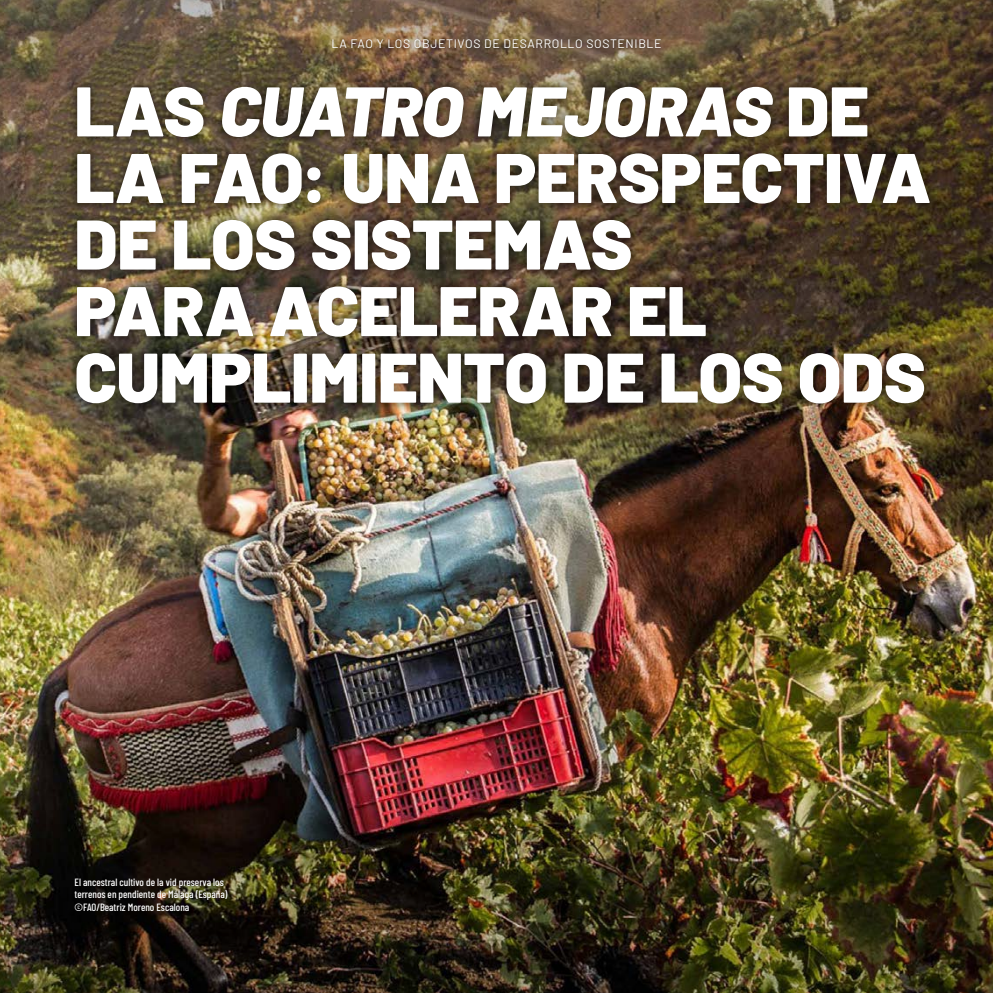
<style>
.page{position:relative;width:993px;height:993px;background:#fff}
.page>*{position:absolute;margin:0;border:0;box-sizing:border-box;transform-origin:0 0}
.t1{font:900 70px/66.5px "Barlow";letter-spacing:-.005em;color:#fff}
.t2{font:12.25px "Barlow";letter-spacing:.05em;color:#fff}
.t3{font:500 10.5px/12.6px "Barlow Condensed";color:#fff}
.s1{font-style:italic}
</style>
<div class="page">
<img style="left:0;top:358px;width:992px;height:432px">
<img style="left:0;top:790px;width:992px;height:202px">
<img style="left:0;top:0;width:992px;height:358px">
<div style="left:67px;top:77px;width:871px;height:336px;background:#000;opacity:.4"></div>
<div style="left:330px;top:38px;width:333px;height:12px;background:#000;opacity:.3"></div>
<p class="t2" style="left:331px;top:35px;width:331px">LA FAO Y LOS OBJETIVOS DE DESARROLLO SOSTENIBLE</p>
<h1 class="t1" style="left:74px;top:73px;width:858px">LAS <span class="s1">CUATRO MEJORAS</span> DE<br>LA FAO: UNA PERSPECTIVA<br>DE LOS SISTEMAS<br>PARA ACELERAR EL<br>CUMPLIMIENTO DE LOS ODS</h1>
<p class="t3" style="left:74px;top:874px;width:155px">El ancestral cultivo de la vid preserva los terrenos en pendiente de Málaga (España) ©FAO/Beatriz Moreno Escalona</p>
</div>
